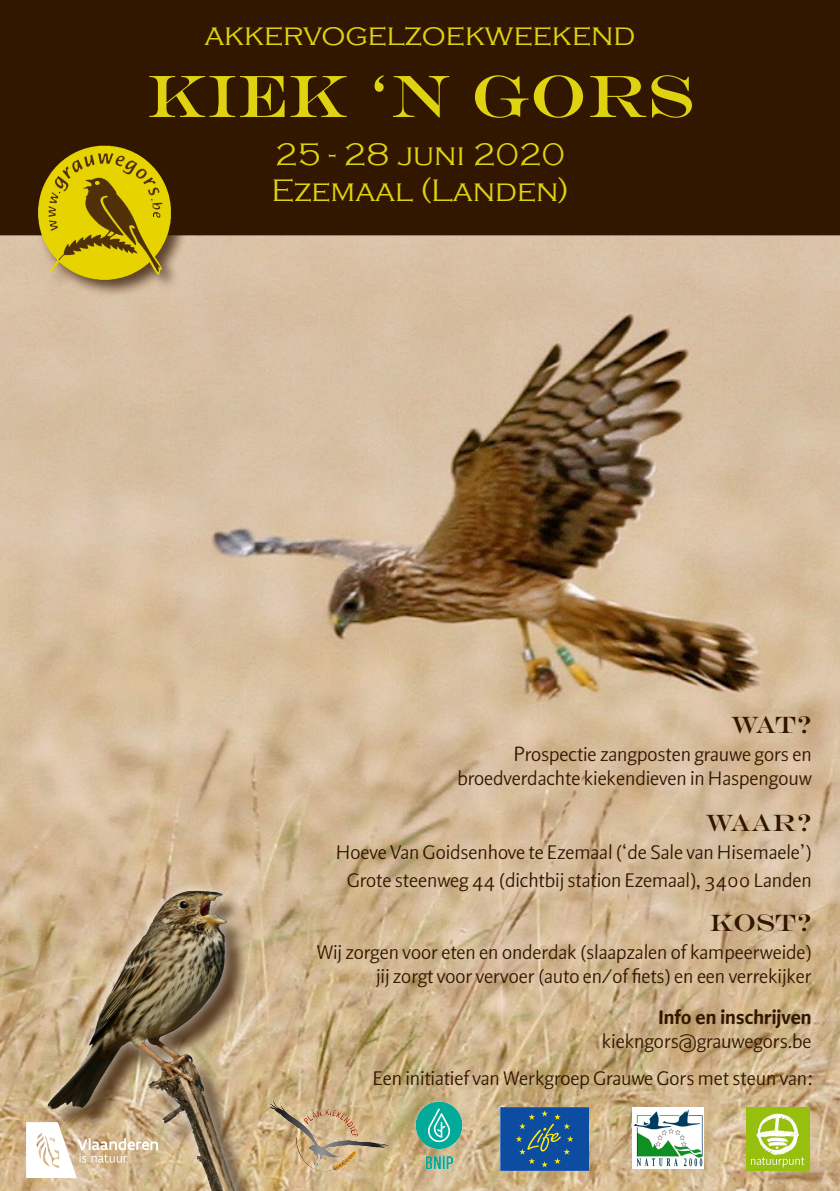
<style>
.page{position:relative;width:840px;height:1191px;background:#fff}
.page>*{position:absolute;margin:0;border:0;box-sizing:border-box;transform-origin:0 0}
.t1{font:60px "Engravers";color:#dfd211}
.t2{font:300 32px "Copperplate Gothic";color:#dfd211}
.t3{font:24px "Engravers";color:#321700}
.t4{font:22px "Beo Sans R11";color:#321700}
.t5{font:22px "Beo Sans Bold R11";color:#321700}
.s1{font-size:23px}
</style>
<div class="page">
<img style="left:0;top:235px;width:839px;height:956px">
<div style="left:1px;top:1px;width:837px;height:233px;background:#321700"></div>
<div style="left:0;top:0;width:839px;height:235px;border:2px solid #321700"></div>
<img style="left:0;top:624px;width:414px;height:567px">
<img style="left:746px;top:1107px;width:63px;height:63px">
<div style="left:35px;top:144px;width:154px;height:153px;background:#321700;opacity:.75"></div>
<img style="left:34px;top:144px;width:141px;height:138px">
<img style="left:404px;top:1094px;width:69px;height:82px">
<img style="left:500px;top:1107px;width:88px;height:63px">
<img style="left:631px;top:1107px;width:72px;height:61px">
<img style="left:257px;top:1090px;width:144px;height:93px">
<img style="left:27px;top:1122px;width:130px;height:55px">
<p class="t2" style="left:204px;top:17px;width:432px">akkervogelzoekweekend</p>
<p class="t1" style="left:146px;top:61px;width:549px">KIEK ‘N GORS</p>
<p class="t2" style="left:275px;top:137px;width:291px">25 - 28 juni 2020</p>
<p class="t2" style="left:271px;top:173px;width:298px">Ezemaal (Landen)</p>
<p class="t3" style="left:730px;top:711px;width:82px">WAT?</p>
<p class="t4" style="left:513px;top:744px;width:299px"><span class="s1">P</span>rospectie zangposten grauwe gors en</p>
<p class="t4" style="left:457px;top:768px;width:355px">broedverdachte kiekendieven in Haspengouw</p>
<p class="t3" style="left:705px;top:809px;width:108px">WAAR?</p>
<p class="t4" style="left:336px;top:842px;width:476px">Hoeve Van Goidsenhove te Ezemaal (‘de Sale van Hisemaele’)</p>
<p class="t4" style="left:347px;top:870px;width:466px">Grote steenweg 44 (dichtbij station Ezemaal), 3400 Landen</p>
<p class="t3" style="left:708px;top:909px;width:104px">KOST?</p>
<p class="t4" style="left:316px;top:942px;width:496px">Wij zorgen voor eten en onderdak (slaapzalen of kampeerweide)</p>
<p class="t4" style="left:376px;top:966px;width:436px">jij zorgt voor vervoer (auto en/of fiets) en een verrekijker</p>
<p class="t5" style="left:658px;top:1005px;width:154px">Info en inschrijven</p>
<p class="t4" style="left:601px;top:1030px;width:211px">kiekngors@grauwegors.be</p>
<p class="t4" style="left:373px;top:1067px;width:440px">Een initiatief van Werkgroep Grauwe Gors met steun van:</p>
</div>
